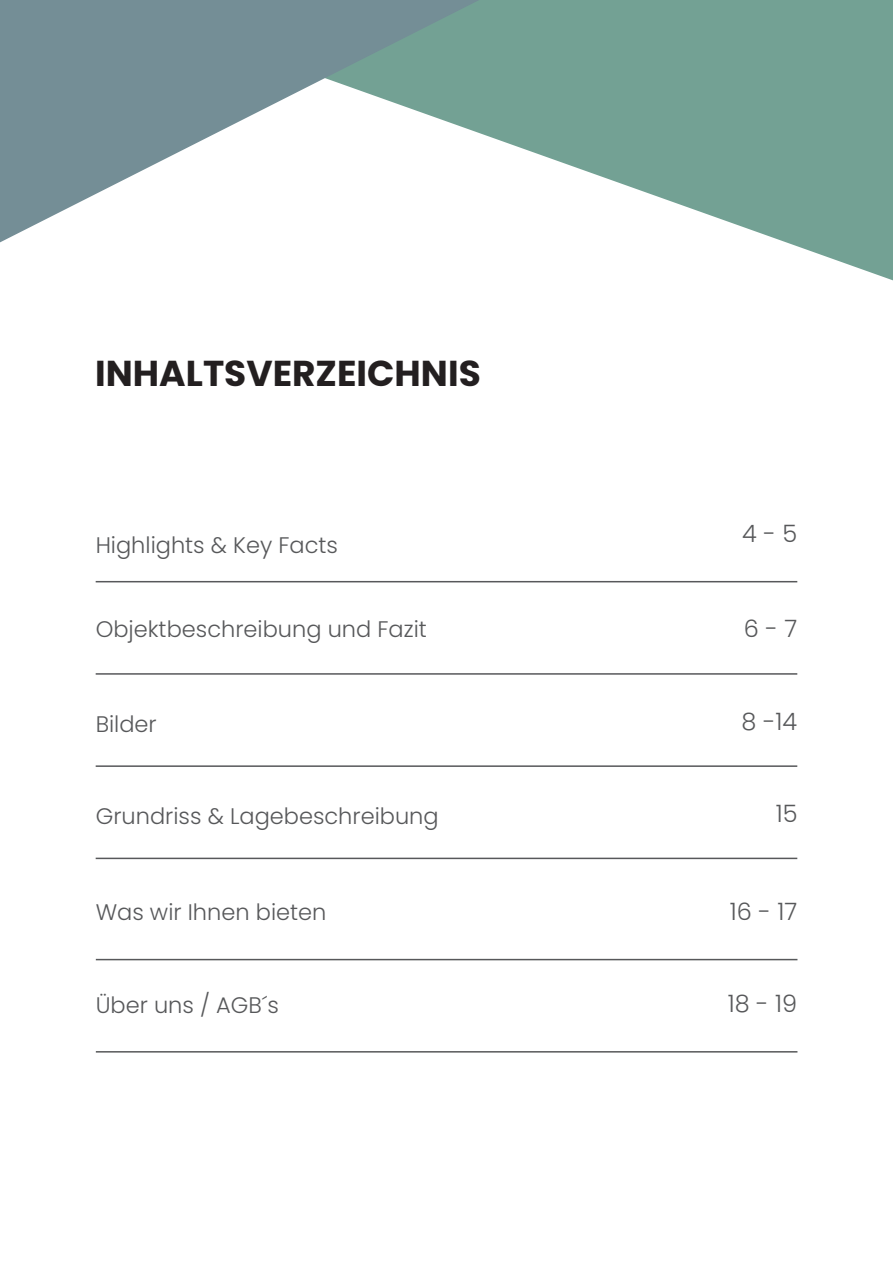
<style>
.page{position:relative;width:893px;height:1263px;background:#fff}
.page>*{position:absolute;margin:0;border:0;box-sizing:border-box;transform-origin:0 0}
.t1{font:700 36px "Poppins";color:#231f20}
.t2{font:300 24px "Poppins";color:#57585a}
.t3{font:300 22.5px "Poppins";color:#57585a}
</style>
<div class="page">
<svg style="left:479px;top:0;width:414px;height:280px;fill:#73a194"></svg>
<svg style="left:0;top:0;width:479px;height:242px;fill:#749696"></svg>
<hr style="left:96px;top:581px;width:701px;height:1px;background:#57585a">
<hr style="left:96px;top:673px;width:701px;height:2px;background:#57585a">
<hr style="left:96px;top:765px;width:701px;height:2px;background:#57585a">
<hr style="left:96px;top:858px;width:701px;height:1px;background:#57585a">
<hr style="left:96px;top:959px;width:701px;height:1px;background:#57585a">
<hr style="left:96px;top:1051px;width:701px;height:1px;background:#57585a">
<h1 class="t1" style="left:95px;top:353px;width:387px">INHALTSVERZEICHNIS</h1>
<p class="t3" style="left:96px;top:532px;width:244px">Highlights &amp; Key Facts</p>
<p class="t2" style="left:742px;top:519px;width:57px">4 - 5</p>
<p class="t3" style="left:96px;top:616px;width:333px">Objektbeschreibung und Fazit</p>
<p class="t2" style="left:744px;top:615px;width:55px">6 - 7</p>
<p class="t3" style="left:96px;top:711px;width:63px">Bilder</p>
<p class="t2" style="left:742px;top:707px;width:57px">8 -14</p>
<p class="t3" style="left:96px;top:803px;width:344px">Grundriss &amp; Lagebeschreibung</p>
<p class="t2" style="left:776px;top:799px;width:23px">15</p>
<p class="t3" style="left:96px;top:899px;width:232px">Was wir Ihnen bieten</p>
<p class="t2" style="left:730px;top:897px;width:69px">16 - 17</p>
<p class="t3" style="left:96px;top:991px;width:185px">Über uns / AGB´s</p>
<p class="t2" style="left:728px;top:989px;width:71px">18 - 19</p>
</div>
